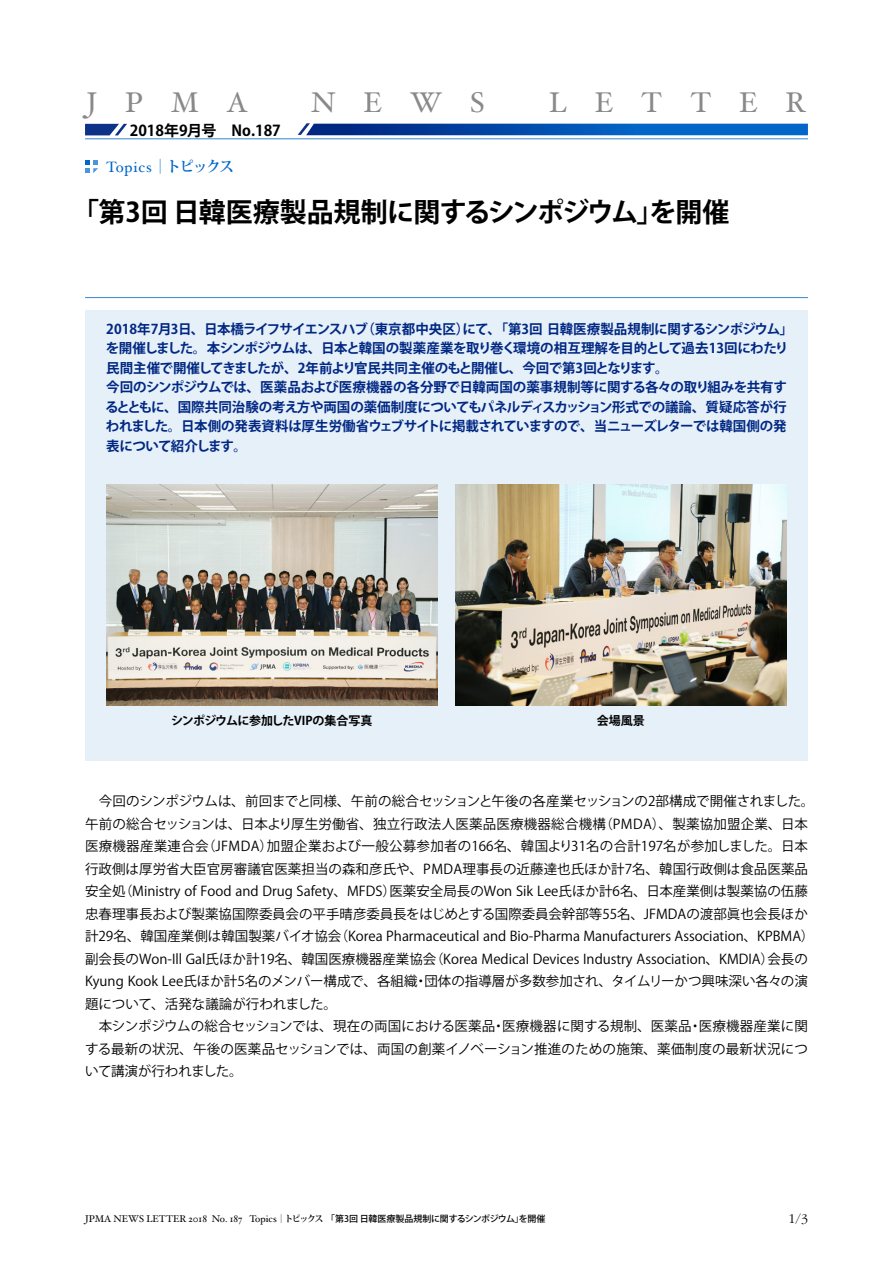
<style>
.page{position:relative;width:893px;height:1263px;background:#fff}
.page>*{position:absolute;margin:0;border:0;box-sizing:border-box;transform-origin:0 0}
.t1{font:28.5px "Hoefler Text";letter-spacing:.985em;color:#898989}
.t2{font:700 27px "Koz Go Pr 6 N";letter-spacing:-.02em;color:#000}
.t3{font:700 15px "Koz Go Pr 6 N";color:#000}
.t4{font:15px "Hoefler Text";letter-spacing:.05em;color:#0266c8}
.t5{font:300 13.8px "Garamond";color:#000}
.t6{font:13.5px/22.5px "Koz Go Pr 6 N";color:#000}
.t7{font:700 13.5px/19.5px "Koz Go Pr 6 N";letter-spacing:-.03em;color:#002782}
.t8{font:700 12px "Koz Go Pr 6 N";letter-spacing:-.01em;color:#000}
.t9{font:9.75px "Hoefler Text";color:#000}
.s1{font-family:"Koz Min Pr 6 N";font-weight:700}
.s2{font-family:"Koz Min Pro";font-size:9px}
.s3{font-family:"Koz Min Pro";font-weight:700;font-size:9px}
.s4{font-family:"Koz Go Pr 6 N";font-weight:500;font-size:9px}
</style>
<div class="page">
<div style="left:85px;top:310px;width:723px;height:451px;background:#e6f0f9"></div>
<hr style="left:85px;top:297px;width:723px;height:1px;background:#3585d3">
<svg style="left:85px;top:160px;width:13px;height:13px"></svg>
<svg style="left:85px;top:124px;width:42px;height:11px"></svg>
<svg style="left:298px;top:123px;width:510px;height:12px;background:#135ab3"></svg>
<hr style="left:85px;top:139px;width:723px;height:1px;background:#3585d3">
<img style="left:455px;top:485px;width:332px;height:221px">
<img style="left:106px;top:485px;width:332px;height:221px">
<h1 class="t1" style="left:87px;top:85px;width:163px">JPMA</h1>
<h1 class="t1" style="left:311px;top:85px;width:175px">NEWS</h1>
<h1 class="t1" style="left:549px;top:85px;width:259px">LETTER</h1>
<p class="t3" style="left:130px;top:122px;width:153px">2018年9月号　No.187</p>
<p class="t4" style="left:106px;top:158px;width:130px">Topics<span class="s1">｜トピックス</span></p>
<h2 class="t2" style="left:72px;top:196px;width:659px">「第3回 日韓医療製品規制に関するシンポジウム」を開催</h2>
<p class="t7" style="left:105px;top:319px;width:689px">2018年7月3日、日本橋ライフサイエンスハブ（東京都中央区）にて、「第3回 日韓医療製品規制に関するシンポジウム」を開催しました。本シンポジウムは、日本と韓国の製薬産業を取り巻く環境の相互理解を目的として過去13回にわたり民間主催で開催してきましたが、2年前より官民共同主催のもと開催し、今回で第3回となります。<br>今回のシンポジウムでは、医薬品および医療機器の各分野で日韓両国の薬事規制等に関する各々の取り組みを共有するとともに、国際共同治験の考え方や両国の薬価制度についてもパネルディスカッション形式での議論、質疑応答が行われました。日本側の発表資料は厚生労働省ウェブサイトに掲載されていますので、当ニューズレターでは韓国側の発表について紹介します。</p>
<p class="t8" style="left:171px;top:714px;width:203px">シンポジウムに参加したVIPの集合写真</p>
<p class="t8" style="left:597px;top:714px;width:49px">会場風景</p>
<p class="t6" style="left:85px;top:790px;width:731px">　今回のシンポジウムは、前回までと同様、午前の総合セッションと午後の各産業セッションの2部構成で開催されました。午前の総合セッションは、日本より厚生労働省、独立行政法人医薬品医療機器総合機構（PMDA）、製薬協加盟企業、日本医療機器産業連合会（JFMDA）加盟企業および一般公募参加者の166名、韓国より31名の合計197名が参加しました。日本行政側は厚労省大臣官房審議官医薬担当の森和彦氏や、PMDA理事長の近藤達也氏ほか計7名、韓国行政側は食品医薬品安全処（Ministry of Food and Drug Safety、MFDS）医薬安全局長のWon Sik Lee氏ほか計6名、日本産業側は製薬協の伍藤忠春理事長および製薬協国際委員会の平手晴彦委員長をはじめとする国際委員会幹部等55名、JFMDAの渡部眞也会長ほか計29名、韓国産業側は韓国製薬バイオ協会（Korea Pharmaceutical and Bio-Pharma Manufacturers Association、KPBMA）副会長のWon-Ill Gal氏ほか計19名、韓国医療機器産業協会（Korea Medical Devices Industry Association、KMDIA）会長のKyung Kook Lee氏ほか計5名のメンバー構成で、各組織・団体の指導層が多数参加され、タイムリーかつ興味深い各々の演題について、活発な議論が行われました。<br>　本シンポジウムの総合セッションでは、現在の両国における医薬品・医療機器に関する規制、医薬品・医療機器産業に関する最新の状況、午後の医薬品セッションでは、両国の創薬イノベーション推進のための施策、薬価制度の最新状況について講演が行われました。</p>
<p class="t9" style="left:85px;top:1213px;width:462px">JPMA NEWS LETTER 2018 No. 187 Topics<span class="s2">｜</span><span class="s3">トピックス</span> <span class="s4">「第3回 日韓医療製品規制に関するシンポジウム」を開催</span></p>
<p class="t5" style="left:789px;top:1211px;width:21px">1/3</p>
</div>
